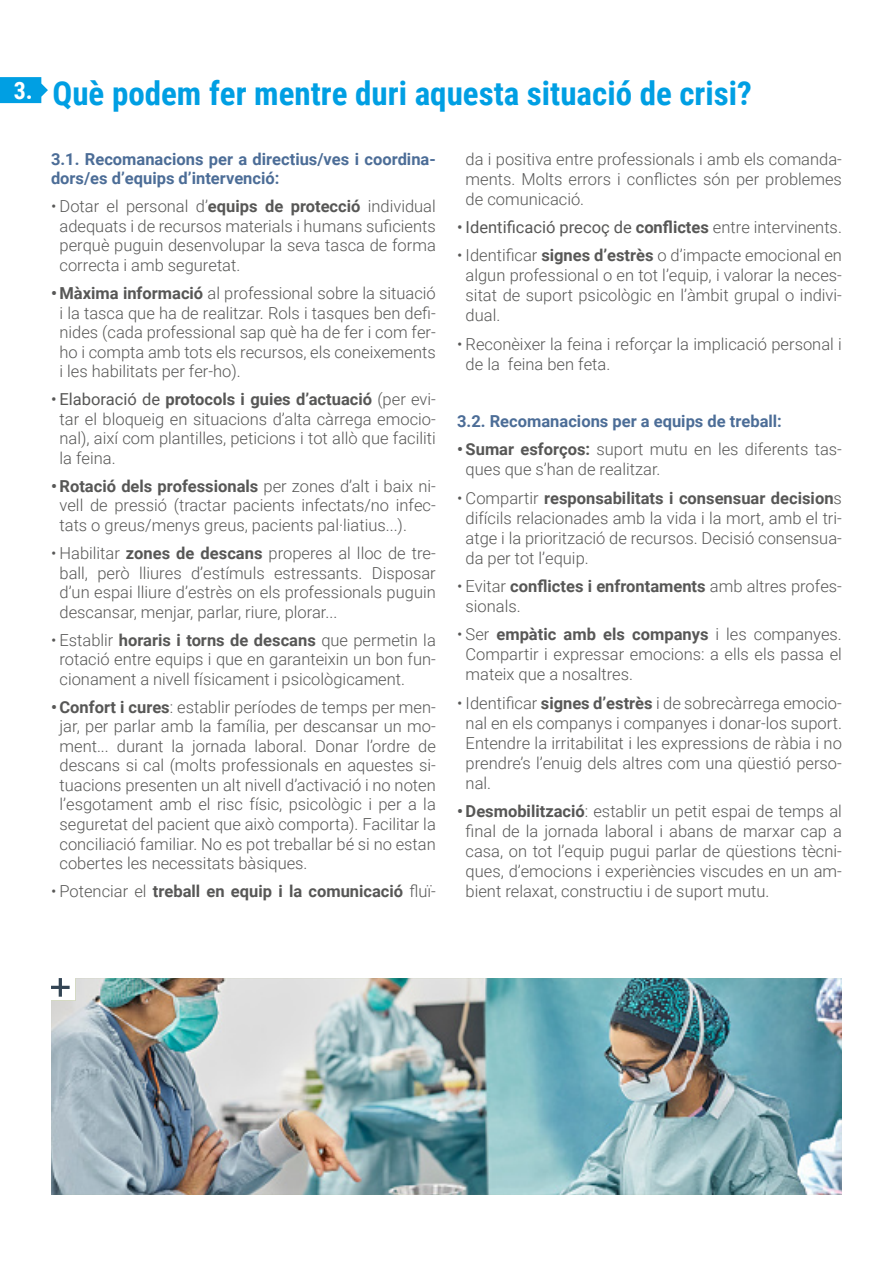
<style>
.page{position:relative;width:893px;height:1263px;background:#fff}
.page>*{position:absolute;margin:0;border:0;box-sizing:border-box;transform-origin:0 0}
.t1{font:700 33px "Roboto Condensed";color:#009fe3}
.t2{font:300 16.5px/19.5px "Roboto";color:#575756;text-align:justify}
.t3{font:700 16.5px/19.5px "Roboto";color:#4c6d97}
.t4{font:16.5px "Roboto";color:#575756}
.t5{font:700 16.5px "Roboto";color:#575756}
.s1{font-weight:700}
.s2{font-weight:400}
.s3{font-weight:300}
</style>
<div class="page">
<img style="left:51px;top:978px;width:791px;height:217px">
<svg style="left:51px;top:978px;width:19px;height:19px"></svg>
<svg style="left:0;top:77px;width:48px;height:26px"></svg>
<h1 class="t1" style="left:14px;top:71px;width:740px"><sup>3.</sup> Què podem fer mentre duri aquesta situació de crisi?</h1>
<p class="t3" style="left:51px;top:148px;width:386px">3.1. Recomanacions per a directius/ves i coordina&shy;dors/es d’equips d’intervenció:</p>
<p class="t2" style="left:60px;top:196px;width:378px;text-indent:-8px">• Dotar el personal d’<span class="s1">equips de protecció</span> individual adequats i de recursos materials i humans suficients perquè puguin desenvolupar la seva tasca de forma correcta i amb seguretat.</p>
<p class="t2" style="left:60px;top:283px;width:378px;text-indent:-8px"><span class="s1">• Màxima informació</span> al professional sobre la situació i la tasca que ha de realitzar. Rols i tasques ben defi&shy;nides (cada professional sap què ha de fer i com fer&shy;ho i compta amb tots els recursos, els coneixements i les habilitats per fer-ho).</p>
<p class="t2" style="left:60px;top:389px;width:378px;text-indent:-8px"><span class="s2">• Elaboració de</span> <span class="s1">protocols i guies d’actuació</span> (per evi&shy;tar el bloqueig en situacions d’alta càrrega emocio&shy;nal), així com plantilles, peticions i tot allò que faciliti la feina.</p>
<p class="t2" style="left:60px;top:476px;width:378px;text-indent:-8px"><span class="s1">• Rotació dels professionals</span> per zones d’alt i baix ni&shy;vell de pressió (tractar pacients infectats/no infec&shy;tats o greus/menys greus, pacients pal·liatius...).</p>
<p class="t2" style="left:60px;top:543px;width:378px;text-indent:-8px">• Habilitar <span class="s1">zones de descans</span> properes al lloc de tre&shy;ball, però lliures d’estímuls estressants. Disposar d’un espai lliure d’estrès on els professionals puguin descansar, menjar, parlar, riure, plorar...</p>
<p class="t2" style="left:60px;top:629px;width:378px;text-indent:-8px">• Establir <span class="s1">horaris i torns de descans</span> que permetin la rotació entre equips i que en garanteixin un bon fun&shy;cionament a nivell físicament i psicològicament.</p>
<p class="t2" style="left:60px;top:696px;width:378px;text-indent:-8px"><span class="s1">• Confort i cures</span>: establir períodes de temps per men&shy;jar, per parlar amb la família, per descansar un mo&shy;ment... durant la jornada laboral. Donar l’ordre de descans si cal (molts professionals en aquestes si&shy;tuacions presenten un alt nivell d’activació i no noten l’esgotament amb el risc físic, psicològic i per a la seguretat del pacient que això comporta). Facilitar la conciliació familiar. No es pot treballar bé si no estan cobertes les necessitats bàsiques.</p>
<p class="t5" style="left:51px;top:880px;width:386px"><span class="s3">• Potenciar el</span> treball en equip i la comunicació <span class="s3">fluï-</span></p>
<p class="t2" style="left:466px;top:148px;width:378px;line-height:20px">da i positiva entre professionals i amb els comanda&shy;ments. Molts errors i conflictes són per problemes de comunicació.</p>
<p class="t4" style="left:457px;top:216px;width:386px">• Identificació precoç de <span class="s1">conflictes</span> <span class="s3">entre intervinents.</span></p>
<p class="t2" style="left:466px;top:245px;width:378px;line-height:20px;text-indent:-8px">• Identificar <span class="s1">signes d’estrès</span> o d’impacte emocional en algun professional o en tot l’equip, i valorar la neces&shy;sitat de suport psicològic en l’àmbit grupal o indivi&shy;dual.</p>
<p class="t2" style="left:466px;top:333px;width:378px;line-height:20px;text-indent:-8px">• Reconèixer la feina i reforçar la implicació personal i de la feina ben feta.</p>
<p class="t3" style="left:457px;top:410px;width:326px">3.2. Recomanacions per a equips de treball:</p>
<p class="t2" style="left:466px;top:439px;width:378px;line-height:20px;text-indent:-8px"><span class="s1">• Sumar esforços:</span> suport mutu en les diferents tas&shy;ques que s’han de realitzar.</p>
<p class="t2" style="left:466px;top:487px;width:378px;line-height:20px;text-indent:-8px">• Compartir <span class="s1">responsabilitats i consensuar decision</span>s difícils relacionades amb la vida i la mort, amb el tri&shy;atge i la priorització de recursos. Decisió consensua&shy;da per tot l’equip.</p>
<p class="t2" style="left:466px;top:575px;width:378px;line-height:20px;text-indent:-8px">• Evitar <span class="s1">conflictes i enfrontaments</span> amb altres profes&shy;sionals.</p>
<p class="t2" style="left:466px;top:624px;width:378px;line-height:20px;text-indent:-8px">• Ser <span class="s1">empàtic amb els companys</span> i les companyes.<br>Compartir i expressar emocions: a ells els passa el mateix que a nosaltres.</p>
<p class="t2" style="left:466px;top:692px;width:378px;line-height:20px;text-indent:-8px">• Identificar <span class="s1">signes d’estrès</span> i de sobrecàrrega emocio&shy;nal en els companys i companyes i donar-los suport.<br>Entendre la irritabilitat i les expressions de ràbia i no prendre’s l’enuig dels altres com una qüestió perso&shy;nal.</p>
<p class="t2" style="left:466px;top:801px;width:378px;line-height:20px;text-indent:-8px"><span class="s1">• Desmobilització</span>: establir un petit espai de temps al final de la jornada laboral i abans de marxar cap a casa, on tot l’equip pugui parlar de qüestions tècni&shy;ques, d’emocions i experiències viscudes en un am&shy;bient relaxat, constructiu i de suport mutu.</p>
</div>
